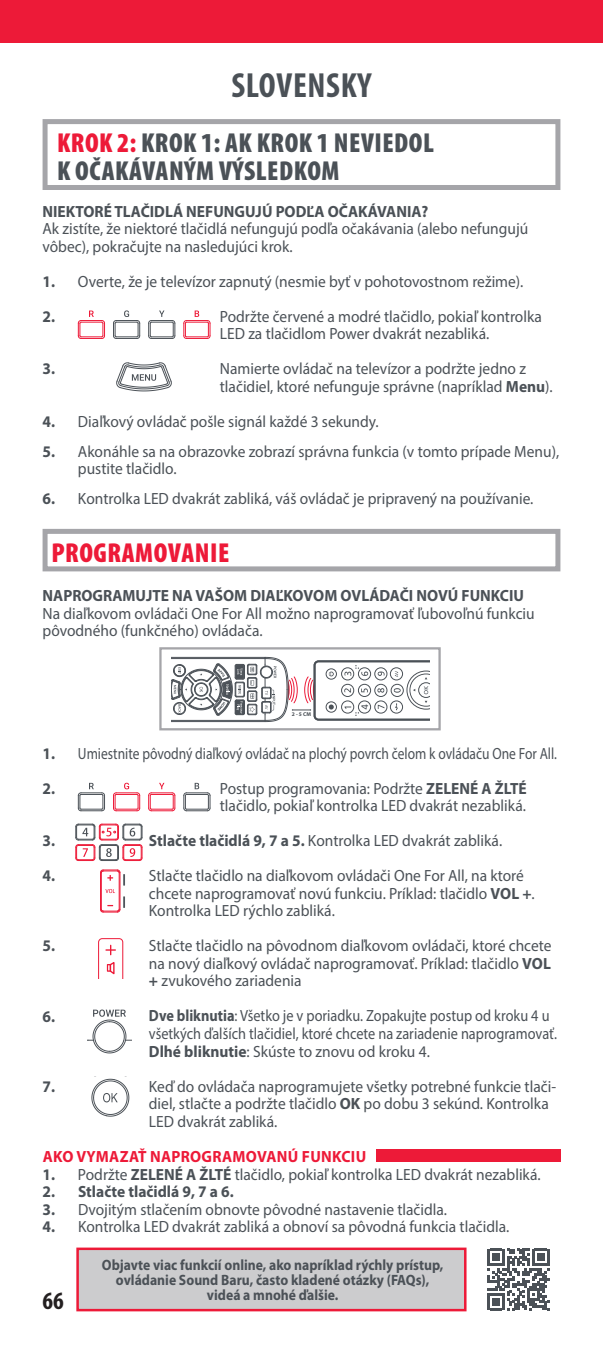
<style>
.page{position:relative;width:603px;height:1347px;background:#fff}
.page>*{position:absolute;margin:0;border:0;box-sizing:border-box;transform-origin:0 0}
.t1{font:700 condensed 35px "Myriad Pro";letter-spacing:.02em;color:#4b5157}
.t2{font:900 condensed 27.5px/27.5px "Myriad Pro";letter-spacing:.02em;color:#4b5157}
.t3{font:900 condensed 27.5px "Myriad Pro";letter-spacing:.02em;color:#ed1a38}
.t4{font:700 condensed 25px "Myriad Pro";color:#231f20}
.t5{font:16.25px/17.5px "Myriad Pro";color:#4b5157;scale:.95 1}
.t6{font:16.25px/17.5px "Myriad Pro";color:#4b5157;scale:.88 1}
.t7{font:700 16.25px "Myriad Pro";color:#4b5157;scale:.95 1}
.t8{font:16.25px/35px "Myriad Pro";color:#4b5157;scale:.83 1}
.t9{font:700 16.25px "Myriad Pro";letter-spacing:.02em;color:#ed1a38;scale:.95 1}
.t10{font:700 15px/15px "Myriad Pro";color:#4b5157;text-align:center;scale:.91 1}
.t11{font:11px "Myriad Pro";color:#4b5157}
.t12{font:700 5.5px "Myriad Pro";color:#4b5157}
.s1{color:#ed1a38}
.s2{font-weight:700}
</style>
<div class="page">
<div style="left:0;top:0;width:602px;height:43px;background:#ed1a38"></div>
<div style="left:375px;top:1149px;width:185px;height:13px;background:#ed1a38"></div>
<div style="left:43px;top:529px;width:517px;height:42px;border:5px solid #a5a5a9"></div>
<div style="left:43px;top:119px;width:517px;height:71px;border:5px solid #a5a5a9"></div>
<div style="left:159px;top:647px;width:281px;height:83px;border:2px solid #a5a5a9"></div>
<svg style="left:172px;top:657px;width:257px;height:65px"></svg>
<svg style="left:98px;top:938px;width:26px;height:40px"></svg>
<svg style="left:91px;top:1076px;width:39px;height:41px"></svg>
<svg style="left:100px;top:869px;width:25px;height:43px"></svg>
<svg style="left:75px;top:823px;width:67px;height:38px"></svg>
<svg style="left:116px;top:362px;width:56px;height:29px"></svg>
<svg style="left:78px;top:310px;width:27px;height:29px"></svg>
<svg style="left:113px;top:310px;width:27px;height:29px"></svg>
<svg style="left:148px;top:310px;width:27px;height:29px"></svg>
<svg style="left:183px;top:310px;width:27px;height:29px"></svg>
<svg style="left:78px;top:783px;width:27px;height:28px"></svg>
<svg style="left:113px;top:782px;width:27px;height:29px"></svg>
<svg style="left:148px;top:783px;width:27px;height:28px"></svg>
<svg style="left:183px;top:783px;width:27px;height:28px"></svg>
<svg style="left:87px;top:1009px;width:44px;height:44px"></svg>
<div style="left:76px;top:1247px;width:390px;height:64px;background:#ccccce;border:2px solid #ed1a38"></div>
<svg style="left:487px;top:1248px;width:62px;height:62px"></svg>
<h1 class="t1" style="left:231px;top:64px;width:142px">SLOVENSKY</h1>
<h2 class="t2" style="left:57px;top:130px;width:378px"><span class="s1">KROK 2:</span> KROK 1: AK KROK 1 NEVIEDOL<br>K OČAKÁVANÝM VÝSLEDKOM</h2>
<p class="t7" style="left:43px;top:202px;width:407px">NIEKTORÉ TLAČIDLÁ NEFUNGUJÚ PODĽA OČAKÁVANIA?</p>
<p class="t5" style="left:43px;top:220px;width:512px">Ak zistíte, že niektoré tlačidlá nefungujú podľa očakávania (alebo nefungujú vôbec), pokračujte na nasledujúci krok.</p>
<p class="t5" style="left:43px;top:263px;width:507px;line-height:35px"><span class="s2">1.</span> Overte, že je televízor zapnutý (nesmie byť v pohotovostnom režime).<br><span class="s2">2.</span></p>
<p class="t5" style="left:220px;top:307px;width:340px">Podržte červené a modré tlačidlo, pokiaľ kontrolka<br>LED za tlačidlom Power dvakrát nezabliká.</p>
<p class="t7" style="left:43px;top:359px;width:15px">3.</p>
<p class="t5" style="left:220px;top:360px;width:352px">Namierte ovládač na televízor a podržte jedno z tlačidiel, ktoré nefunguje správne (napríklad <span class="s2">Menu</span>).</p>
<p class="t5" style="left:43px;top:412px;width:355px"><span class="s2">4.</span> Diaľkový ovládač pošle signál každé 3 sekundy.</p>
<p class="t5" style="left:78px;top:442px;width:508px;text-indent:-35px"><span class="s2">5.</span> Akonáhle sa na obrazovke zobrazí správna funkcia (v tomto prípade Menu), pustite tlačidlo.</p>
<p class="t5" style="left:43px;top:490px;width:518px"><span class="s2">6.</span> Kontrolka LED dvakrát zabliká, váš ovládač je pripravený na používanie.</p>
<h2 class="t3" style="left:51px;top:537px;width:179px">PROGRAMOVANIE</h2>
<p class="t7" style="left:43px;top:587px;width:508px">NAPROGRAMUJTE NA VAŠOM DIAĽKOVOM OVLÁDAČI NOVÚ FUNKCIU</p>
<p class="t5" style="left:43px;top:604px;width:519px">Na diaľkovom ovládači One For All možno naprogramovať ľubovoľnú funkciu pôvodného (funkčného) ovládača.</p>
<p class="t12" style="left:292px;top:710px;width:21px">2 - 5 CM</p>
<p class="t8" style="left:43px;top:735px;width:621px"><span class="s2">1.</span> Umiestnite pôvodný diaľkový ovládač na plochý povrch čelom k ovládaču One For All.<br><span class="s2">2.</span></p>
<p class="t5" style="left:220px;top:779px;width:324px">Postup programovania: Podržte <span class="s2">ZELENÉ A ŽLTÉ </span>tlačidlo, pokiaľ kontrolka LED dvakrát nezabliká.</p>
<p class="t7" style="left:43px;top:832px;width:15px">3.</p>
<p class="t5" style="left:149px;top:832px;width:373px"><span class="s2">Stlačte tlačidlá 9, 7 a 5.</span> Kontrolka LED dvakrát zabliká.</p>
<p class="t7" style="left:43px;top:867px;width:15px">4.</p>
<p class="t5" style="left:149px;top:867px;width:407px">Stlačte tlačidlo na diaľkovom ovládači One For All, na ktoré chcete naprogramovať novú funkciu. Príklad: tlačidlo <span class="s2">VOL +</span>.<br>Kontrolka LED rýchlo zabliká.</p>
<p class="t7" style="left:43px;top:937px;width:15px">5.</p>
<p class="t5" style="left:149px;top:937px;width:425px;text-align:justify">Stlačte tlačidlo na pôvodnom diaľkovom ovládači, ktoré chcete na nový diaľkový ovládač naprogramovať. Príklad: tlačidlo <span class="s2">VOL +</span> zvukového zariadenia</p>
<p class="t7" style="left:43px;top:1007px;width:15px">6.</p>
<p class="t6" style="left:149px;top:1007px;width:465px"><span class="s2">Dve bliknutia</span>: Všetko je v poriadku. Zopakujte postup od kroku 4 u všetkých ďalších tlačidiel, ktoré chcete na zariadenie naprogramovať.<br><span class="s2">Dlhé bliknutie</span>: Skúste to znovu od kroku 4.</p>
<p class="t7" style="left:43px;top:1077px;width:15px">7.</p>
<p class="t5" style="left:149px;top:1077px;width:430px">Keď do ovládača naprogramujete všetky potrebné funkcie tlači&shy;diel, stlačte a podržte tlačidlo <span class="s2">OK</span> po dobu 3 sekúnd. Kontrolka<br>LED dvakrát zabliká.</p>
<p class="t9" style="left:43px;top:1147px;width:342px">AKO VYMAZAŤ NAPROGRAMOVANÚ FUNKCIU</p>
<p class="t5" style="left:43px;top:1165px;width:525px"><span class="s2">1.</span> Podržte <span class="s2">ZELENÉ A ŽLTÉ</span> tlačidlo, pokiaľ kontrolka LED dvakrát nezabliká.</p>
<p class="t7" style="left:43px;top:1182px;width:203px">2. Stlačte tlačidlá 9, 7 a 6.</p>
<p class="t5" style="left:43px;top:1200px;width:427px"><span class="s2">3.</span> Dvojitým stlačením obnovte pôvodné nastavenie tlačidla.</p>
<p class="t5" style="left:43px;top:1217px;width:492px"><span class="s2">4.</span> Kontrolka LED dvakrát zabliká a obnoví sa pôvodná funkcia tlačidla.</p>
<p class="t11" style="left:169px;top:961px;width:15px">CH</p>
<h3 class="t4" style="left:43px;top:1285px;width:23px">66</h3>
<p class="t10" style="left:102px;top:1257px;width:376px">Objavte viac funkcií online, ako napríklad rýchly prístup, ovládanie Sound Baru, často kladené otázky (FAQs), videá a mnohé ďalšie.</p>
</div>
